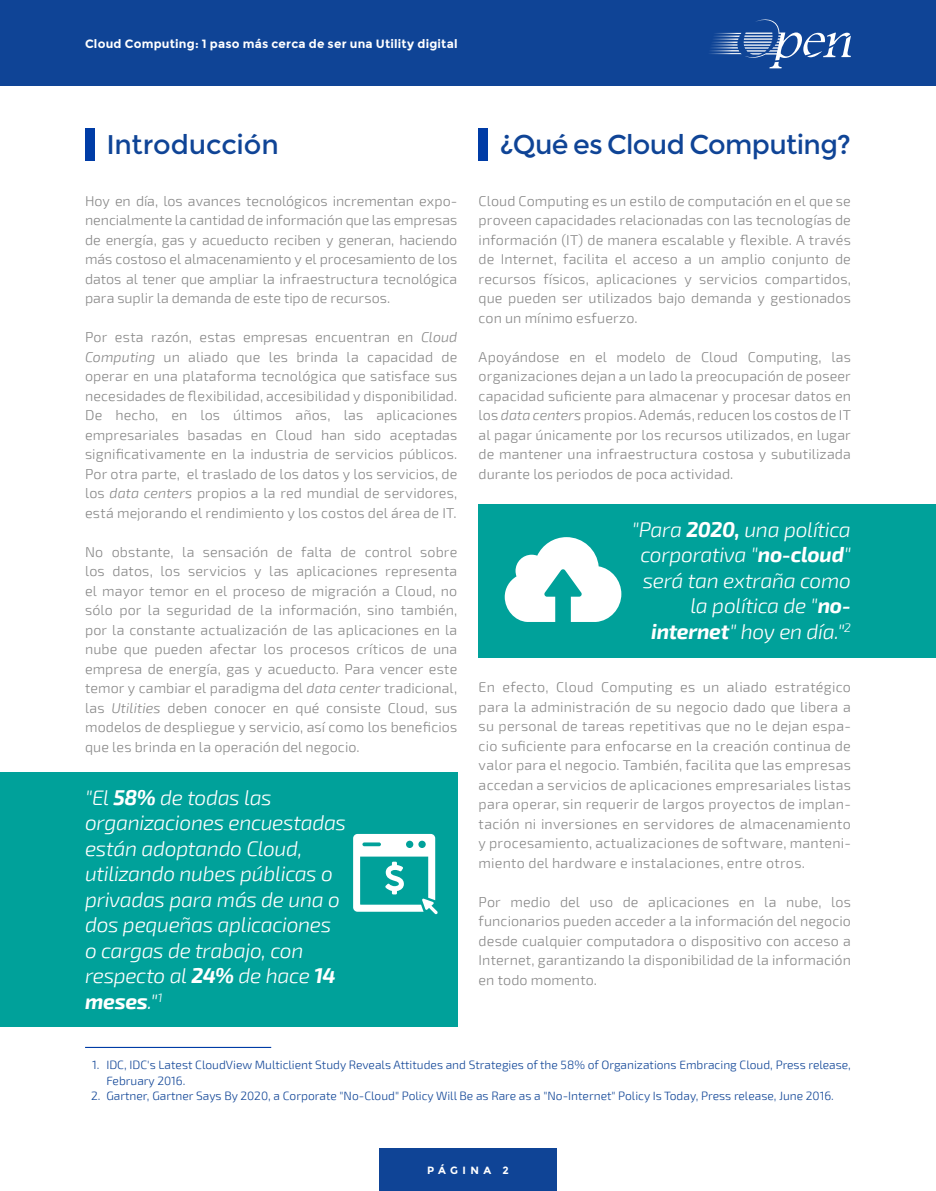
<style>
.page{position:relative;width:936px;height:1191px;background:#fff}
.page>*{position:absolute;margin:0;border:0;box-sizing:border-box;transform-origin:0 0}
.t1{font:27px "Montserrat";letter-spacing:-.02em;color:#0f4496}
.t2{font:italic 300 21px/25.5px "Exo 2";letter-spacing:-.015em;color:#fff}
.t3{font:300 14.25px/19.5px "Exo 2";letter-spacing:.01em;color:#878787;text-align:justify}
.t4{font:300 12px/15.8px "Exo 2";color:#0f4496}
.t5{font:700 12px "Montserrat";letter-spacing:.015em;color:#fff}
.t6{font:700 10.5px "Montserrat";letter-spacing:.425em;color:#fff}
.s1{font-style:italic}
.s2{font-weight:700}
</style>
<div class="page">
<div style="left:379px;top:1148px;width:177px;height:43px;background:#0f4496"></div>
<div style="left:0;top:0;width:935px;height:85px;background:#0f4496"></div>
<hr style="left:935px;top:0;width:1px;height:85px;background:#0f4496">
<svg style="left:709px;top:19px;width:141px;height:49px"></svg>
<div style="left:85px;top:128px;width:10px;height:32px;background:#003ca6"></div>
<div style="left:478px;top:128px;width:10px;height:32px;background:#003ca6"></div>
<hr style="left:85px;top:1046px;width:186px;height:2px;background:#003ca6">
<div style="left:0;top:772px;width:457px;height:254px;background:#00a19a"></div>
<svg style="left:353px;top:834px;width:85px;height:80px"></svg>
<div style="left:478px;top:504px;width:457px;height:153px;background:#00a19a"></div>
<svg style="left:504px;top:537px;width:117px;height:85px"></svg>
<p class="t5" style="left:85px;top:37px;width:374px">Cloud Computing: 1 paso más cerca de ser una Utility digital</p>
<h1 class="t1" style="left:106px;top:129px;width:174px">Introducción</h1>
<p class="t3" style="left:85px;top:191px;width:374px">Hoy en día, los avances tecnológicos incrementan expo&shy;nencialmente la cantidad de información que las empresas de energía, gas y acueducto reciben y generan, haciendo más costoso el almacenamiento y el procesamiento de los datos al tener que ampliar la infraestructura tecnológica para suplir la demanda de este tipo de recursos.</p>
<p class="t3" style="left:85px;top:328px;width:374px">Por esta razón, estas empresas encuentran en <span class="s1">Cloud Computing</span> un aliado que les brinda la capacidad de operar en una plataforma tecnológica que satisface sus necesidades de flexibilidad, accesibilidad y disponibilidad.<br>De hecho, en los últimos años, las aplicaciones empresariales basadas en Cloud han sido aceptadas significativamente en la industria de servicios públicos.<br>Por otra parte, el traslado de los datos y los servicios, de los <span class="s1">data centers</span> propios a la red mundial de servidores, está mejorando el rendimiento y los costos del área de IT.</p>
<p class="t3" style="left:85px;top:542px;width:374px">No obstante, la sensación de falta de control sobre los datos, los servicios y las aplicaciones representa el mayor temor en el proceso de migración a Cloud, no sólo por la seguridad de la información, sino también, por la constante actualización de las aplicaciones en la nube que pueden afectar los procesos críticos de una empresa de energía, gas y acueducto. Para vencer este temor y cambiar el paradigma del <span class="s1">data center</span> tradicional, las <span class="s1">Utilities</span> deben conocer en qué consiste Cloud, sus modelos de despliegue y servicio, así como los beneficios que les brinda en la operación del negocio.</p>
<h2 class="t2" style="left:85px;top:785px;width:262px">"El <span class="s2">58%</span> de todas las organizaciones encuestadas están adoptando Cloud, utilizando nubes públicas o privadas para más de una o dos pequeñas aplicaciones o cargas de trabajo, con respecto al <span class="s2">24%</span> de hace <span class="s2">14 meses</span>."<sup>1</sup></h2>
<h1 class="t1" style="left:500px;top:129px;width:352px">¿Qué es Cloud Computing?</h1>
<p class="t3" style="left:478px;top:191px;width:374px">Cloud Computing es un estilo de computación en el que se proveen capacidades relacionadas con las tecnologías de información (IT) de manera escalable y flexible. A través de Internet, facilita el acceso a un amplio conjunto de recursos físicos, aplicaciones y servicios compartidos, que pueden ser utilizados bajo demanda y gestionados con un mínimo esfuerzo.</p>
<p class="t3" style="left:478px;top:347px;width:374px">Apoyándose en el modelo de Cloud Computing, las organizaciones dejan a un lado la preocupación de poseer capacidad suficiente para almacenar y procesar datos en los <span class="s1">data centers</span> propios. Además, reducen los costos de IT al pagar únicamente por los recursos utilizados, en lugar de mantener una infraestructura costosa y subutilizada durante los periodos de poca actividad.</p>
<h2 class="t2" style="left:631px;top:517px;width:220px;text-align:right">"Para <span class="s2">2020,</span> una política corporativa "<span class="s2">no-cloud</span>" será tan extraña como la política de "<span class="s2">no&shy;internet</span>" hoy en día."<sup>2</sup></h2>
<p class="t3" style="left:478px;top:678px;width:374px">En efecto, Cloud Computing es un aliado estratégico para la administración de su negocio dado que libera a su personal de tareas repetitivas que no le dejan espa&shy;cio suficiente para enfocarse en la creación continua de valor para el negocio. También, facilita que las empresas accedan a servicios de aplicaciones empresariales listas para operar, sin requerir de largos proyectos de implan&shy;tación ni inversiones en servidores de almacenamiento y procesamiento, actualizaciones de software, manteni&shy;miento del hardware e instalaciones, entre otros.</p>
<p class="t3" style="left:478px;top:892px;width:374px">Por medio del uso de aplicaciones en la nube, los funcionarios pueden acceder a la información del negocio desde cualquier computadora o dispositivo con acceso a Internet, garantizando la disponibilidad de la información en todo momento.</p>
<p class="t4" style="left:106px;top:1057px;width:746px">IDC, IDC's Latest CloudView Multiclient Study Reveals Attitudes and Strategies of the 58% of Organizations Embracing Cloud, Press release,<br>February 2016.<br>Gartner, Gartner Says By 2020, a Corporate "No-Cloud" Policy Will Be as Rare as a "No-Internet" Policy Is Today, Press release, June 2016.</p>
<p class="t4" style="left:92px;top:1057px;width:9px">1.</p>
<p class="t4" style="left:91px;top:1088px;width:11px">2.</p>
<p class="t6" style="left:427px;top:1164px;width:83px">PÁGINA 2</p>
</div>
